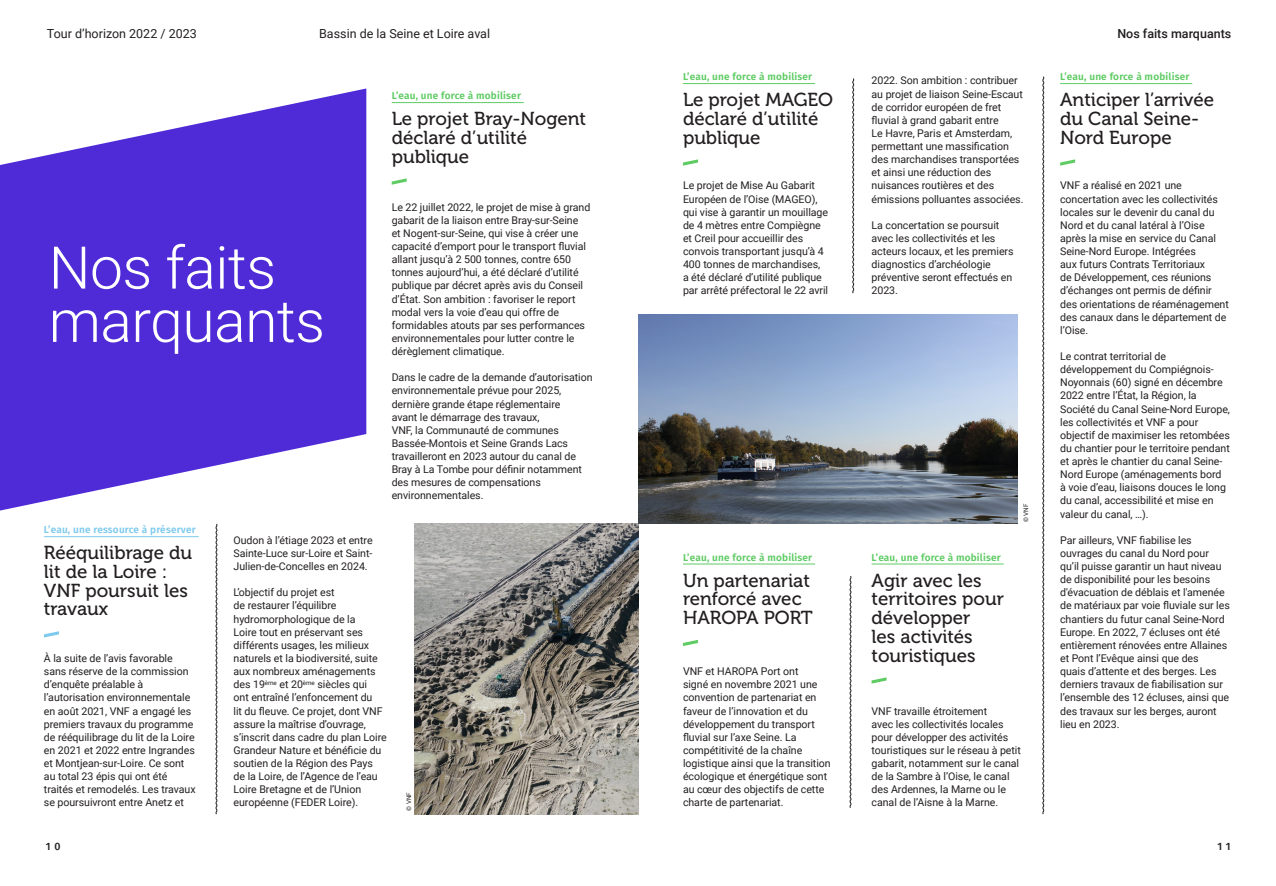
<style>
.page{position:relative;width:1276px;height:886px;background:#fff}
.page>*{position:absolute;margin:0;border:0;box-sizing:border-box;transform-origin:0 0}
.t1{font:300 58.88px/53.2px "Roboto";letter-spacing:-.01em;color:#fff}
.t2{font:18.75px/18.8px "Museo 500";color:#231f20}
.t3{font:12.5px "Roboto";color:#231f20}
.t4{font:500 12.5px "Roboto";color:#231f20}
.t5{font:10.62px/13.1px "Roboto";letter-spacing:-.005em;color:#231f20}
.t6{font:500 10.62px "Fira Sans";color:#231f20}
.t7{font:600 10px "Fira Sans";letter-spacing:.02em;color:#5ecb63}
.t8{font:600 10px "Fira Sans";letter-spacing:.02em;color:#7ecaee}
.t9{font:6.25px "Roboto";letter-spacing:.01em;color:#231f20}
</style>
<div class="page">
<img style="left:414px;top:524px;width:224px;height:290px">
<svg style="left:0;top:88px;width:366px;height:422px;fill:#4f2bd8"></svg>
<svg style="left:1042px;top:76px;width:2px;height:738px"></svg>
<hr style="left:44px;top:536px;width:155px;height:1px;background:#7ecaee">
<svg style="left:44px;top:631px;width:15px;height:6px"></svg>
<hr style="left:392px;top:102px;width:132px;height:1px;background:#5ecb63">
<svg style="left:392px;top:178px;width:15px;height:7px"></svg>
<hr style="left:1060px;top:83px;width:132px;height:1px;background:#5ecb63">
<svg style="left:1060px;top:159px;width:15px;height:7px"></svg>
<hr style="left:683px;top:83px;width:132px;height:1px;background:#5ecb63">
<svg style="left:683px;top:159px;width:15px;height:7px"></svg>
<svg style="left:852px;top:78px;width:2px;height:216px"></svg>
<img style="left:638px;top:314px;width:379px;height:210px">
<svg style="left:849px;top:576px;width:2px;height:232px"></svg>
<hr style="left:683px;top:564px;width:132px;height:1px;background:#5ecb63">
<svg style="left:683px;top:640px;width:15px;height:6px"></svg>
<hr style="left:871px;top:564px;width:132px;height:1px;background:#5ecb63">
<svg style="left:871px;top:677px;width:15px;height:6px"></svg>
<svg style="left:215px;top:523px;width:2px;height:291px"></svg>
<p class="t3" style="left:47px;top:25px;width:151px">Tour d’horizon 2022 / 2023</p>
<p class="t3" style="left:319px;top:25px;width:172px">Bassin de la Seine et Loire aval</p>
<p class="t4" style="left:1117px;top:25px;width:115px">Nos faits marquants</p>
<p class="t1" style="left:49px;top:239px;width:278px">Nos faits marquants</p>
<p class="t7" style="left:392px;top:88px;width:131px">L’eau, une force à mobiliser</p>
<p class="t2" style="left:392px;top:110px;width:196px">Le projet Bray-Nogent déclaré d’utilité publique</p>
<p class="t5" style="left:392px;top:200px;width:200px">Le 22 juillet 2022, le projet de mise à grand gabarit de la liaison entre Bray-sur-Seine<br>et Nogent-sur-Seine, qui vise à créer une capacité d’emport pour le transport fluvial allant jusqu’à 2 500 tonnes, contre 650 tonnes aujourd’hui, a été déclaré d’utilité publique par décret après avis du Conseil d’État. Son ambition : favoriser le report modal vers la voie d’eau qui offre de formidables atouts par ses performances environnementales pour lutter contre le dérèglement climatique.</p>
<p class="t5" style="left:392px;top:371px;width:202px">Dans le cadre de la demande d’autorisation environnementale prévue pour 2025, dernière grande étape réglementaire<br>avant le démarrage des travaux,<br>VNF, la Communauté de communes Bassée-Montois et Seine Grands Lacs travailleront en 2023 autour du canal de Bray à La Tombe pour définir notamment des mesures de compensations environnementales.</p>
<p class="t8" style="left:44px;top:522px;width:153px">L’eau, une ressource à préserver</p>
<p class="t2" style="left:44px;top:544px;width:150px">Rééquilibrage du lit de la Loire :<br>VNF poursuit les travaux</p>
<p class="t5" style="left:44px;top:651px;width:153px">À la suite de l’avis favorable sans réserve de la commission d’enquête préalable à l’autorisation environnementale en août 2021, VNF a engagé les premiers travaux du programme de rééquilibrage du lit de la Loire en 2021 et 2022 entre Ingrandes et Montjean-sur-Loire. Ce sont au total 23 épis qui ont été traités et remodelés. Les travaux se poursuivront entre Anetz et</p>
<p class="t5" style="left:234px;top:533px;width:141px;text-align:justify">Oudon à l’étiage 2023 et entre Sainte-Luce sur-Loire et Saint-Julien-de-Concelles en 2024.</p>
<p class="t5" style="left:234px;top:586px;width:155px">L’objectif du projet est<br>de restaurer l’équilibre hydromorphologique de la<br>Loire tout en préservant ses différents usages, les milieux naturels et la biodiversité, suite aux nombreux aménagements des 19<sup>ème</sup> et 20<sup>ème</sup> siècles qui<br>ont entraîné l’enfoncement du<br>lit du fleuve. Ce projet, dont VNF assure la maîtrise d’ouvrage, s’inscrit dans cadre du plan Loire<br>Grandeur Nature et bénéficie du soutien de la Région des Pays de la Loire, de l’Agence de l’eau<br>Loire Bretagne et de l’Union européenne (FEDER Loire).</p>
<p class="t9" style="left:404px;top:811px;width:20px;rotate:-90deg">© VNF</p>
<p class="t7" style="left:683px;top:69px;width:131px">L’eau, une force à mobiliser</p>
<p class="t2" style="left:683px;top:91px;width:152px">Le projet MAGEO déclaré d’utilité publique</p>
<p class="t5" style="left:683px;top:179px;width:147px">Le projet de Mise Au Gabarit<br>Européen de l’Oise (MAGEO), qui vise à garantir un mouillage de 4 mètres entre Compiègne et Creil pour accueillir des convois transportant jusqu’à 4<br>400 tonnes de marchandises, a été déclaré d’utilité publique par arrêté préfectoral le 22 avril</p>
<p class="t7" style="left:683px;top:549px;width:131px">L’eau, une force à mobiliser</p>
<p class="t2" style="left:683px;top:571px;width:131px">Un partenariat renforcé avec<br>HAROPA PORT</p>
<p class="t5" style="left:683px;top:664px;width:149px">VNF et HAROPA Port ont<br>signé en novembre 2021 une convention de partenariat en faveur de l’innovation et du développement du transport fluvial sur l’axe Seine. La compétitivité de la chaîne logistique ainsi que la transition écologique et énergétique sont au cœur des objectifs de cette charte de partenariat.</p>
<p class="t5" style="left:871px;top:74px;width:153px">2022. Son ambition : contribuer au projet de liaison Seine-Escaut de corridor européen de fret fluvial à grand gabarit entre<br>Le Havre, Paris et Amsterdam, permettant une massification des marchandises transportées et ainsi une réduction des nuisances routières et des émissions polluantes associées.</p>
<p class="t5" style="left:871px;top:218px;width:143px">La concertation se poursuit avec les collectivités et les acteurs locaux, et les premiers diagnostics d’archéologie préventive seront effectués en<br>2023.</p>
<p class="t7" style="left:871px;top:549px;width:131px">L’eau, une force à mobiliser</p>
<p class="t2" style="left:871px;top:571px;width:134px">Agir avec les territoires pour développer<br>les activités touristiques</p>
<p class="t9" style="left:1021px;top:522px;width:20px;rotate:-90deg">© VNF</p>
<p class="t5" style="left:871px;top:704px;width:151px">VNF travaille étroitement<br>avec les collectivités locales pour développer des activités touristiques sur le réseau à petit gabarit, notamment sur le canal de la Sambre à l’Oise, le canal des Ardennes, la Marne ou le canal de l’Aisne à la Marne.</p>
<p class="t7" style="left:1060px;top:69px;width:131px">L’eau, une force à mobiliser</p>
<p class="t2" style="left:1060px;top:91px;width:155px">Anticiper l’arrivée du Canal Seine-<br>Nord Europe</p>
<p class="t5" style="left:1060px;top:179px;width:170px">VNF a réalisé en 2021 une concertation avec les collectivités locales sur le devenir du canal du<br>Nord et du canal latéral à l’Oise après la mise en service du Canal<br>Seine-Nord Europe. Intégrées<br>aux futurs Contrats Territoriaux<br>de Développement, ces réunions d’échanges ont permis de définir des orientations de réaménagement des canaux dans le département de l’Oise.</p>
<p class="t5" style="left:1060px;top:349px;width:171px">Le contrat territorial de développement du Compiégnois-<br>Noyonnais (60) signé en décembre<br>2022 entre l’État, la Région, la<br>Société du Canal Seine-Nord Europe, les collectivités et VNF a pour objectif de maximiser les retombées du chantier pour le territoire pendant et après le chantier du canal Seine-<br>Nord Europe (aménagements bord<br>à voie d’eau, liaisons douces le long du canal, accessibilité et mise en valeur du canal, …).</p>
<p class="t5" style="left:1060px;top:533px;width:171px">Par ailleurs, VNF fiabilise les ouvrages du canal du Nord pour qu’il puisse garantir un haut niveau de disponibilité pour les besoins d'évacuation de déblais et l'amenée de matériaux par voie fluviale sur les chantiers du futur canal Seine-Nord Europe. En 2022, 7 écluses ont été entièrement rénovées entre Allaines et Pont l’Evêque ainsi que des<br>quais d’attente et des berges. Les derniers travaux de fiabilisation sur l’ensemble des 12 écluses, ainsi que des travaux sur les berges, auront lieu en 2023.</p>
<p class="t6" style="left:46px;top:837px;width:16px">1 0</p>
<p class="t6" style="left:1217px;top:837px;width:15px">1 1</p>
</div>
